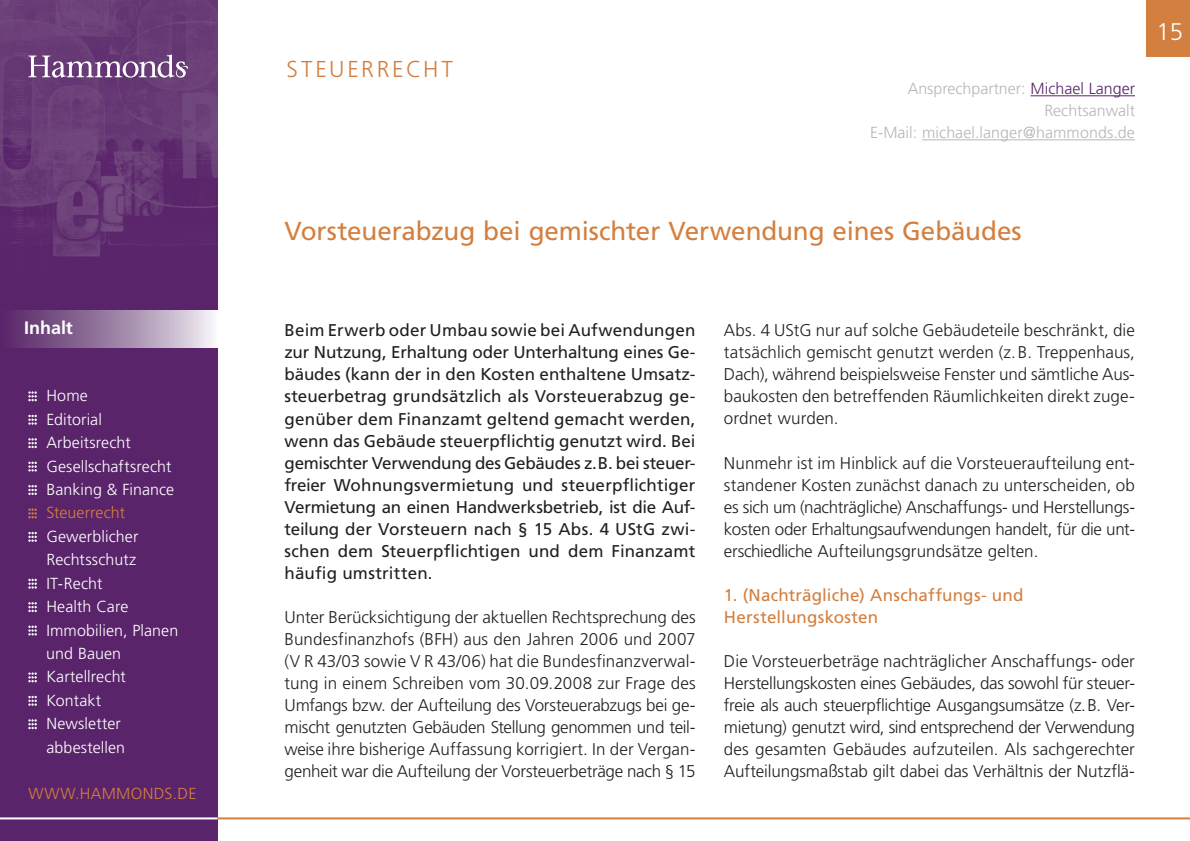
<style>
.page{position:relative;width:1190px;height:841px;background:#fff}
.page>*{position:absolute;margin:0;border:0;box-sizing:border-box;transform-origin:0 0}
.t1{font:26px "Frutiger";letter-spacing:-.005em;color:#d37f3f}
.t2{font:300 24px "Frutiger";color:#fff}
.t3{font:300 23px "Frutiger";color:#d37f3f}
.t4{font:700 18px "Frutiger";letter-spacing:-.005em;color:#fff}
.t5{font:300 17px/22px "Frutiger";letter-spacing:-.005em;color:#231f20;text-align:justify}
.t6{font:17px/22px "Frutiger";letter-spacing:.01em;color:#231f20;text-align:justify}
.t7{font:17px/22px "Frutiger";letter-spacing:.01em;color:#d37f3f}
.t8{font:300 16px/23.4px "Frutiger";letter-spacing:.005em;color:#fff}
.t9{font:300 16px/22px "Frutiger";color:#b5b7bb;text-align:right}
.t10{font:300 16px "Frutiger";letter-spacing:.01em;color:#d37f3f}
.s1{color:#5a246a}
</style>
<div class="page">
<svg style="left:0;top:309px;width:218px;height:40px;background:#9a7da4"></svg>
<hr style="left:196px;top:817px;width:994px;height:2px;background:#d37f3f">
<div style="left:0;top:349px;width:218px;height:491px;background:#5a246a"></div>
<div style="left:0;top:0;width:218px;height:309px;background:#5a246a"></div>
<hr style="left:0;top:817px;width:218px;height:2px;background:#fff">
<hr style="left:1031px;top:95px;width:104px;height:1px;background:#5a246a">
<hr style="left:922px;top:139px;width:213px;height:1px;background:#b5b7bb">
<div style="left:1147px;top:0;width:43px;height:57px;background:#d37f3f"></div>
<img style="left:0;top:0;width:218px;height:257px">
<svg style="left:28px;top:54px;width:160px;height:24px;background:#8e6c99"></svg>
<svg style="left:28px;top:391px;width:9px;height:10px"></svg>
<svg style="left:28px;top:414px;width:9px;height:10px"></svg>
<svg style="left:28px;top:438px;width:9px;height:10px"></svg>
<svg style="left:28px;top:461px;width:9px;height:10px"></svg>
<svg style="left:28px;top:485px;width:9px;height:10px"></svg>
<svg style="left:28px;top:508px;width:9px;height:10px"></svg>
<svg style="left:28px;top:531px;width:9px;height:10px"></svg>
<svg style="left:28px;top:578px;width:9px;height:10px"></svg>
<svg style="left:28px;top:602px;width:9px;height:10px"></svg>
<svg style="left:28px;top:625px;width:9px;height:10px"></svg>
<svg style="left:28px;top:672px;width:9px;height:10px"></svg>
<svg style="left:28px;top:695px;width:9px;height:10px"></svg>
<svg style="left:28px;top:719px;width:9px;height:10px"></svg>
<p class="t4" style="left:24px;top:317px;width:50px">Inhalt</p>
<p class="t8" style="left:46px;top:384px;width:129px">Home<br>Editorial<br>Arbeitsrecht<br>Gesellschaftsrecht<br>Banking &amp; Finance</p>
<p class="t10" style="left:46px;top:503px;width:80px">Steuerrecht</p>
<p class="t8" style="left:46px;top:524px;width:133px">Gewerblicher<br>Rechtsschutz<br>IT-Recht<br>Health Care<br>Immobilien, Planen und Bauen<br>Kartellrecht<br>Kontakt<br>Newsletter abbestellen</p>
<p class="t10" style="left:28px;top:784px;width:170px">WWW.HAMMONDS.DE</p>
<h3 class="t3" style="left:287px;top:56px;width:31px">Steuerrecht</h3>
<p class="t9" style="left:870px;top:78px;width:266px">Ansprechpartner: <span class="s1">Michael Langer<br></span>Rechtsanwalt<br>E-Mail: michael.langer@hammonds.de</p>
<h2 class="t2" style="left:1157px;top:18px;width:28px">15</h2>
<h1 class="t1" style="left:285px;top:215px;width:739px">Vorsteuerabzug bei gemischter Verwendung eines Gebäudes</h1>
<p class="t6" style="left:285px;top:319px;width:413px">Beim Erwerb oder U mbau sowie bei Aufwendungen zur Nutzung, Erhaltung oder U nterhaltung eines Ge&shy;bäudes (kann der in den Kosten enthaltene U msatz&shy;steuerbetrag grundsätzlich als Vorsteuerabzug ge&shy;genüber dem Finanzamt geltend gemacht werden, wenn das Gebäude steuerpflichtig genutzt wird. Bei gemischter Verwendung des Gebäudes z. B . bei steuer&shy;freier Wohnungsvermietung und steuerpflichtiger Vermietung an einen Handwerksbetrieb, ist die Auf&shy;teilung der Vorsteuern nach § 15 Abs. 4 UStG zwi&shy;schen dem Steuerpflichtigen und dem Finanzamt häufig umstritten.</p>
<p class="t5" style="left:285px;top:605px;width:413px">Unter Berücksichtigung der aktuellen Rechtsprechung des Bundesfinanzhofs (BFH) aus den Jahren 2006 und 2007 (V R 43/03 sowie V R 43/06) hat die Bundesfinanzverwal&shy;tung in einem Schreiben vom 30.09.2008 zur Frage des Umfangs bzw. der Aufteilung des Vorsteuerabzugs bei ge&shy;mischt genutzten Gebäuden Stellung genommen und teil&shy;weise ihre bisherige Auffassung korrigiert. In der Vergan&shy;genheit war die Aufteilung der Vorsteuerbeträge nach § 15</p>
<p class="t5" style="left:724px;top:319px;width:413px">Abs. 4 UStG nur auf solche Gebäudeteile beschränkt, die tatsächlich gemischt genutzt werden (z.B. Treppenhaus, Dach), während beispielsweise Fenster und sämtliche Aus&shy;baukosten den betreffenden Räumlichkeiten direkt zuge&shy;ordnet wurden.</p>
<p class="t5" style="left:724px;top:451px;width:412px">Nunmehr ist im Hinblick auf die Vorsteueraufteilung ent&shy;standener Kosten zunächst danach zu unterscheiden, ob es sich um (nachträgliche) Anschaffungs- und Herstellungs&shy;kosten oder Erhaltungsaufwendungen handelt, für die unt&shy;erschiedliche Aufteilungsgrundsätze gelten.</p>
<p class="t7" style="left:724px;top:583px;width:301px">1. (Nachträgliche) Anschaffungs- und<br>Herstellungskosten</p>
<p class="t5" style="left:724px;top:649px;width:413px">Die Vorsteuerbeträge nachträglicher Anschaffungs- oder Herstellungskosten eines Gebäudes, das sowohl für steuer&shy;freie als auch steuerpflichtige Ausgangsumsätze (z.B. Ver&shy;mietung) genutzt wird, sind entsprechend der Verwendung des gesamten Gebäudes aufzuteilen. Als sachgerechter Aufteilungsmaßstab gilt dabei das Verhältnis der Nutzflä-</p>
</div>
